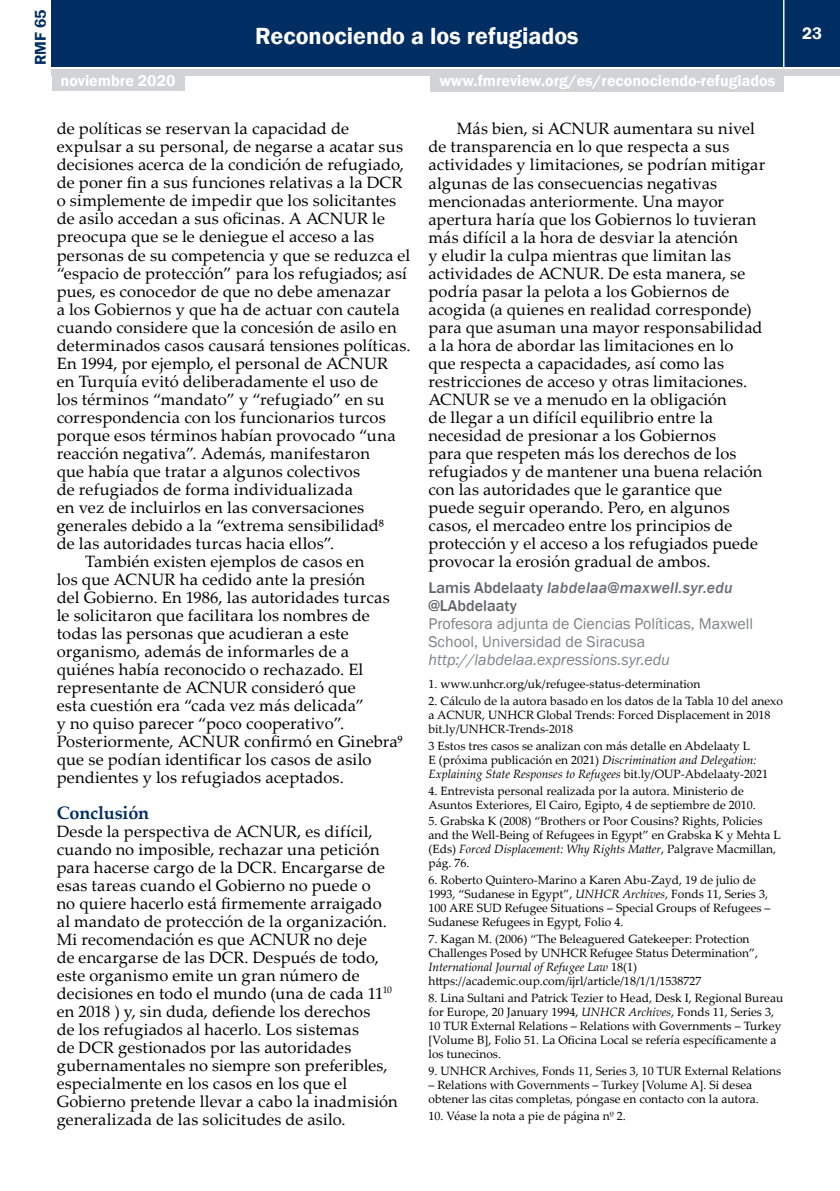
<style>
.page{position:relative;width:840px;height:1191px;background:#fff}
.page>*{position:absolute;margin:0;border:0;box-sizing:border-box;transform-origin:0 0}
.t1{font:600 24px "Franklin Gothic";color:#fff}
.t2{font:700 18px "Palatino Linotype";letter-spacing:-.01em;color:#002d62}
.t3{font:600 17px "Franklin Gothic";color:#fff}
.t4{font:16.4px/18px "Palatino Linotype";letter-spacing:.01em;color:#000}
.t5{font:16px/18px "Franklin Gothic";color:#808285}
.t6{font:600 16px "Franklin Gothic";color:#fff}
.t7{font:500 16px/18px "Franklin Gothic";color:#636466}
.t8{font:italic 16px "Franklin Gothic";color:#808285}
.t9{font:600 16px "Franklin Gothic";color:#002d62}
.t10{font:12px/14px "Palatino Linotype";color:#000}
.s1{font-style:italic;color:#6d6e71}
.s2{font-style:italic}
</style>
<div class="page">
<div style="left:52px;top:0;width:787px;height:66px;background:#002d62"></div>
<div style="left:52px;top:69px;width:787px;height:6px;background:#d1d3d4"></div>
<hr style="left:782px;top:0;width:2px;height:68px;background:#fff">
<div style="left:52px;top:73px;width:132px;height:18px;background:#d1d3d4"></div>
<div style="left:430px;top:74px;width:353px;height:18px;background:#d1d3d4"></div>
<p class="t9" style="left:31px;top:65px;width:57px;rotate:-90deg">RMF 65</p>
<h1 class="t1" style="left:255px;top:22px;width:325px">Reconociendo a los refugiados</h1>
<p class="t3" style="left:801px;top:23px;width:21px">23</p>
<p class="t6" style="left:61px;top:71px;width:116px">noviembre 2020</p>
<p class="t6" style="left:439px;top:71px;width:337px">www.fmreview.org/es/reconociendo-refugiados</p>
<p class="t4" style="left:57px;top:119px;width:294px">de políticas se reservan la capacidad de</p>
<p class="t4" style="left:57px;top:137px;width:347px">expulsar a su personal, de negarse a acatar sus</p>
<p class="t4" style="left:57px;top:155px;width:348px">decisiones acerca de la condición de refugiado,</p>
<p class="t4" style="left:57px;top:173px;width:347px">de poner fin a sus funciones relativas a la DCR</p>
<p class="t4" style="left:57px;top:191px;width:341px">o simplemente de impedir que los solicitantes</p>
<p class="t4" style="left:57px;top:209px;width:329px">de asilo accedan a sus oficinas. A ACNUR le</p>
<p class="t4" style="left:57px;top:227px;width:319px">preocupa que se le deniegue el acceso a las</p>
<p class="t4" style="left:57px;top:245px;width:355px">personas de su competencia y que se reduzca el</p>
<p class="t4" style="left:57px;top:263px;width:351px">“espacio de protección” para los refugiados; así</p>
<p class="t4" style="left:57px;top:281px;width:335px">pues, es conocedor de que no debe amenazar</p>
<p class="t4" style="left:57px;top:299px;width:344px">a los Gobiernos y que ha de actuar con cautela</p>
<p class="t4" style="left:57px;top:317px;width:341px">cuando considere que la concesión de asilo en</p>
<p class="t4" style="left:57px;top:335px;width:355px">determinados casos causará tensiones políticas.</p>
<p class="t4" style="left:57px;top:353px;width:333px">En 1994, por ejemplo, el personal de ACNUR</p>
<p class="t4" style="left:57px;top:371px;width:322px">en Turquía evitó deliberadamente el uso de</p>
<p class="t4" style="left:57px;top:389px;width:329px">los términos “mandato” y “refugiado” en su</p>
<p class="t4" style="left:57px;top:407px;width:330px">correspondencia con los funcionarios turcos</p>
<p class="t4" style="left:57px;top:425px;width:340px">porque esos términos habían provocado “una</p>
<p class="t4" style="left:57px;top:443px;width:314px">reacción negativa”. Además, manifestaron</p>
<p class="t4" style="left:57px;top:461px;width:305px">que había que tratar a algunos colectivos</p>
<p class="t4" style="left:57px;top:479px;width:297px">de refugiados de forma individualizada</p>
<p class="t4" style="left:57px;top:497px;width:309px">en vez de incluirlos en las conversaciones</p>
<p class="t4" style="left:57px;top:515px;width:328px">generales debido a la “extrema sensibilidad⁸</p>
<p class="t4" style="left:57px;top:533px;width:279px">de las autoridades turcas hacia ellos”.</p>
<p class="t4" style="left:85px;top:551px;width:280px">También existen ejemplos de casos en</p>
<p class="t4" style="left:57px;top:569px;width:310px">los que ACNUR ha cedido ante la presión</p>
<p class="t4" style="left:57px;top:587px;width:334px">del Gobierno. En 1986, las autoridades turcas</p>
<p class="t4" style="left:57px;top:605px;width:314px">le solicitaron que facilitara los nombres de</p>
<p class="t4" style="left:57px;top:623px;width:293px">todas las personas que acudieran a este</p>
<p class="t4" style="left:57px;top:641px;width:293px">organismo, además de informarles de a</p>
<p class="t4" style="left:57px;top:659px;width:308px">quiénes había reconocido o rechazado. El</p>
<p class="t4" style="left:57px;top:677px;width:300px">representante de ACNUR consideró que</p>
<p class="t4" style="left:57px;top:695px;width:309px">esta cuestión era “cada vez más delicada”</p>
<p class="t4" style="left:57px;top:713px;width:289px">y no quiso parecer “poco cooperativo”.</p>
<p class="t4" style="left:57px;top:731px;width:347px">Posteriormente, ACNUR confirmó en Ginebra⁹</p>
<p class="t4" style="left:57px;top:749px;width:316px">que se podían identificar los casos de asilo</p>
<p class="t4" style="left:57px;top:767px;width:288px">pendientes y los refugiados aceptados.</p>
<p class="t2" style="left:57px;top:799px;width:94px">Conclusión</p>
<p class="t4" style="left:57px;top:821px;width:342px">Desde la perspectiva de ACNUR, es difícil, cuando no imposible, rechazar una petición para hacerse cargo de la DCR. Encargarse de esas tareas cuando el Gobierno no puede o<br>no quiere hacerlo está firmemente arraigado al mandato de protección de la organización.<br>Mi recomendación es que ACNUR no deje<br>de encargarse de las DCR. Después de todo, este organismo emite un gran número de decisiones en todo el mundo (una de cada 11<sup>10 </sup>en 2018 ) y, sin duda, defiende los derechos<br>de los refugiados al hacerlo. Los sistemas<br>de DCR gestionados por las autoridades gubernamentales no siempre son preferibles, especialmente en los casos en los que el Gobierno pretende llevar a cabo la inadmisión generalizada de las solicitudes de asilo.</p>
<p class="t4" style="left:428px;top:119px;width:338px;text-indent:28px">Más bien, si ACNUR aumentara su nivel de transparencia en lo que respecta a sus actividades y limitaciones, se podrían mitigar algunas de las consecuencias negativas mencionadas anteriormente. Una mayor apertura haría que los Gobiernos lo tuvieran más difícil a la hora de desviar la atención<br>y eludir la culpa mientras que limitan las actividades de ACNUR. De esta manera, se podría pasar la pelota a los Gobiernos de acogida (a quienes en realidad corresponde) para que asuman una mayor responsabilidad a la hora de abordar las limitaciones en lo<br>que respecta a capacidades, así como las restricciones de acceso y otras limitaciones.<br>ACNUR se ve a menudo en la obligación<br>de llegar a un difícil equilibrio entre la necesidad de presionar a los Gobiernos<br>para que respeten más los derechos de los refugiados y de mantener una buena relación con las autoridades que le garantice que puede seguir operando. Pero, en algunos casos, el mercadeo entre los principios de protección y el acceso a los refugiados puede provocar la erosión gradual de ambos.</p>
<p class="t7" style="left:428px;top:579px;width:305px">Lamis Abdelaaty <span class="s1">labdelaa@maxwell.syr.edu </span>@LAbdelaaty</p>
<p class="t5" style="left:428px;top:615px;width:326px">Profesora adjunta de Ciencias Políticas, Maxwell<br>School, Universidad de Siracusa</p>
<p class="t8" style="left:428px;top:650px;width:243px">http://labdelaa.expressions.syr.edu</p>
<p class="t10" style="left:428px;top:676px;width:273px">1. www.unhcr.org/uk/refugee-status-determination</p>
<p class="t10" style="left:428px;top:693px;width:356px">2. Cálculo de la autora basado en los datos de la Tabla 10 del anexo a ACNUR, UNHCR Global Trends: Forced Displacement in 2018 bit.ly/UNHCR-Trends-2018</p>
<p class="t10" style="left:428px;top:738px;width:341px">3 Estos tres casos se analizan con más detalle en Abdelaaty L<br>E (próxima publicación en 2021) <span class="s2">Discrimination and Delegation:<br>Explaining State Responses to Refugees</span> bit.ly/OUP-Abdelaaty-2021</p>
<p class="t10" style="left:428px;top:783px;width:329px">4. Entrevista personal realizada por la autora. Ministerio de<br>Asuntos Exteriores, El Cairo, Egipto, 4 de septiembre de 2010.</p>
<p class="t10" style="left:428px;top:814px;width:353px">5. Grabska K (2008) “Brothers or Poor Cousins? Rights, Policies and the Well-Being of Refugees in Egypt” en Grabska K y Mehta L (Eds) <span class="s2">Forced Displacement: Why Rights Matter</span>, Palgrave Macmillan, pág. 76.</p>
<p class="t10" style="left:428px;top:872px;width:343px">6. Roberto Quintero-Marino a Karen Abu-Zayd, 19 de julio de 1993, “Sudanese in Egypt”, <span class="s2">UNHCR Archives</span>, Fonds 11, Series 3, 100 ARE SUD Refugee Situations – Special Groups of Refugees – Sudanese Refugees in Egypt, Folio 4.</p>
<p class="t10" style="left:428px;top:931px;width:331px">7. Kagan M. (2006) “The Beleaguered Gatekeeper: Protection Challenges Posed by UNHCR Refugee Status Determination”, <span class="s2">International Journal of Refugee Law</span> 18(1) https://academic.oup.com/ijrl/article/18/1/1/1538727</p>
<p class="t10" style="left:428px;top:990px;width:356px">8. Lina Sultani and Patrick Tezier to Head, Desk I, Regional Bureau for Europe, 20 January 1994, <span class="s2">UNHCR Archives</span>, Fonds 11, Series 3, 10 TUR External Relations – Relations with Governments – Turkey [Volume B], Folio 51. La Oficina Local se refería específicamente a los tunecinos.</p>
<p class="t10" style="left:428px;top:1063px;width:354px">9. UNHCR Archives, Fonds 11, Series 3, 10 TUR External Relations</p>
<p class="t10" style="left:428px;top:1077px;width:332px">– Relations with Governments – Turkey [Volume A]. Si desea obtener las citas completas, póngase en contacto con la autora.</p>
<p class="t10" style="left:428px;top:1108px;width:199px">10. Véase la nota a pie de página nº 2.</p>
</div>
